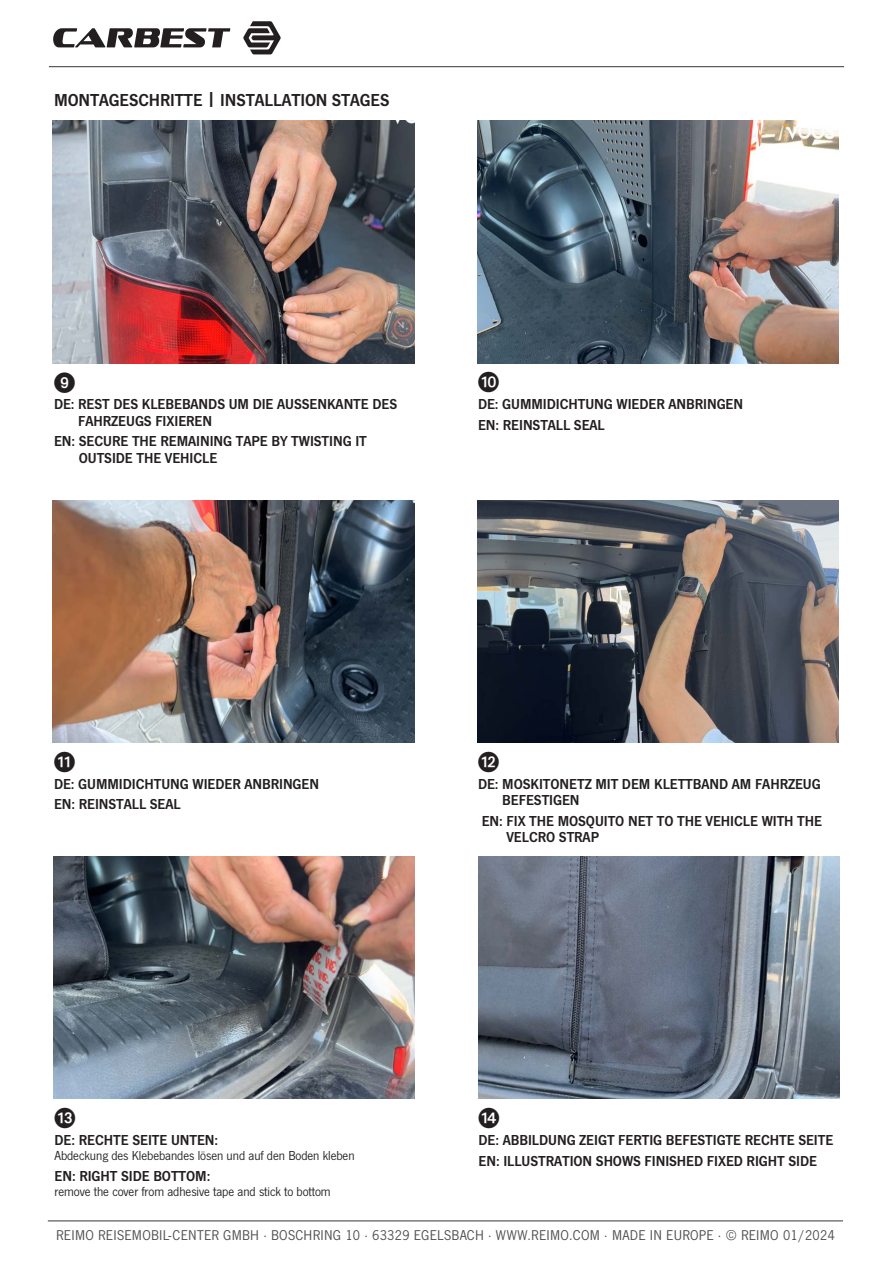
<style>
.page{position:relative;width:893px;height:1263px;background:#fff}
.page>*{position:absolute;margin:0;border:0;box-sizing:border-box;transform-origin:0 0}
.t1{font:18px "News Got Dem";letter-spacing:-.005em;color:#231f20}
.t2{font:15px/16.5px "News Got Dem";letter-spacing:-.005em;color:#231f20}
.t3{font:14.7px "News Got";letter-spacing:.02em;color:#4b4c4d}
.t4{font:13.5px "News Got";letter-spacing:-.005em;color:#231f20}
</style>
<div class="page">
<hr style="left:48px;top:1220px;width:795px;height:1px;background:#4b4c4d">
<svg style="left:243px;top:21px;width:38px;height:33px"></svg>
<svg style="left:53px;top:28px;width:177px;height:19px"></svg>
<hr style="left:49px;top:66px;width:795px;height:1px;background:#4b4c4d">
<img style="left:477px;top:121px;width:362px;height:242px">
<img style="left:53px;top:121px;width:361px;height:242px">
<img style="left:53px;top:500px;width:361px;height:243px">
<img style="left:477px;top:500px;width:362px;height:243px">
<img style="left:53px;top:856px;width:362px;height:243px">
<img style="left:478px;top:856px;width:361px;height:243px">
<p class="t1" style="left:54px;top:89px;width:337px">MONTAGESCHRITTE | INSTALLATION STAGES</p>
<p class="t2" style="left:78px;top:396px;width:320px;text-indent:-24px">DE: REST DES KLEBEBANDS UM DIE AUSSENKANTE DES<br>FAHRZEUGS FIXIEREN</p>
<p class="t2" style="left:79px;top:433px;width:290px;text-indent:-25px">EN: SECURE THE REMAINING TAPE BY TWISTING IT<br>OUTSIDE THE VEHICLE</p>
<p class="t2" style="left:478px;top:394px;width:267px;line-height:20.7px">DE: GUMMIDICHTUNG WIEDER ANBRINGEN<br>EN: REINSTALL SEAL</p>
<p class="t2" style="left:54px;top:773px;width:267px;line-height:20.7px">DE: GUMMIDICHTUNG WIEDER ANBRINGEN<br>EN: REINSTALL SEAL</p>
<p class="t2" style="left:502px;top:775px;width:320px;text-indent:-24px">DE: MOSKITONETZ MIT DEM KLETTBAND AM FAHRZEUG<br>BEFESTIGEN</p>
<p class="t2" style="left:506px;top:813px;width:317px;text-indent:-25px">EN: FIX THE MOSQUITO NET TO THE VEHICLE WITH THE<br>VELCRO STRAP</p>
<p class="t2" style="left:55px;top:1132px;width:165px">DE: RECHTE SEITE UNTEN:</p>
<p class="t4" style="left:55px;top:1148px;width:302px">Abdeckung des Klebebandes lösen und auf den Boden kleben</p>
<p class="t2" style="left:55px;top:1167px;width:157px">EN: RIGHT SIDE BOTTOM:</p>
<p class="t4" style="left:55px;top:1184px;width:278px">remove the cover from adhesive tape and stick to bottom</p>
<p class="t2" style="left:479px;top:1130px;width:356px;line-height:20.7px">DE: ABBILDUNG ZEIGT FERTIG BEFESTIGTE RECHTE SEITE<br>EN: ILLUSTRATION SHOWS FINISHED FIXED RIGHT SIDE</p>
<p class="t3" style="left:56px;top:1227px;width:780px">REIMO REISEMOBIL-CENTER GMBH · BOSCHRING 10 · 63329 EGELSBACH · WWW.REIMO.COM · MADE IN EUROPE · © REIMO 01/2024</p>
</div>
